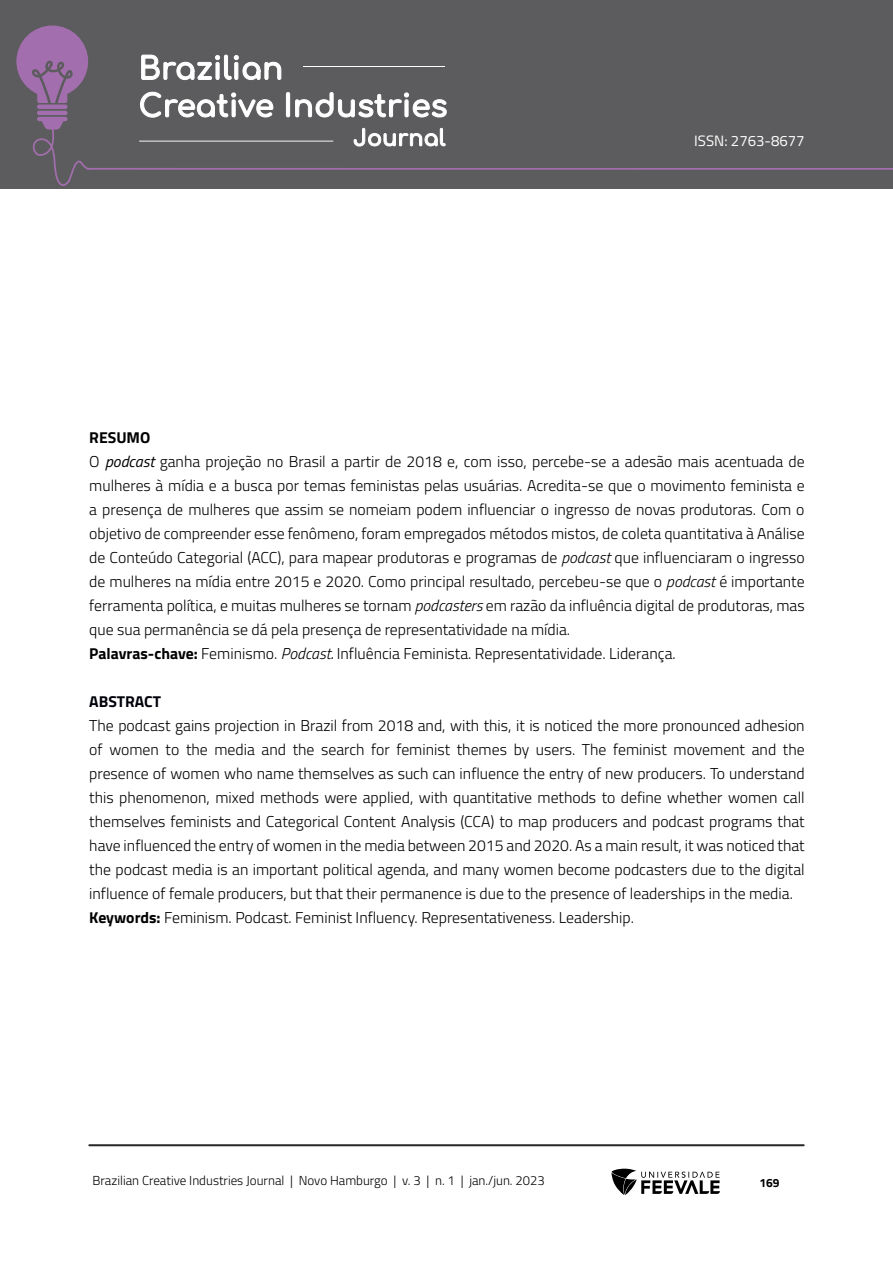
<style>
.page{position:relative;width:893px;height:1263px;background:#fff}
.page>*{position:absolute;margin:0;border:0;box-sizing:border-box;transform-origin:0 0}
.Resumo{font:300 15.75px/24px "Titillium Web";color:#000;text-align:justify}
.Resumo-2{font:700 15.75px "Titillium Web";color:#00000a}
.Resumo-3{font:700 15.75px "Titillium Web";color:#000}
.t1{font:15px "Titillium Web";color:#fff}
.t2{font:300 13.05px "Titillium Web";color:#000}
.t3{font:700 12px "Titillium Web";color:#000}
.s1{font-weight:400;font-style:italic}
.s2{font-style:italic}
.s3{font-weight:700}
</style>
<div class="page">
<div style="left:0;top:0;width:893px;height:188px;background:#5c5c5e"></div>
<hr style="left:37px;top:111px;width:30px;height:4px;background:#a36ead;border-radius:2px">
<svg style="left:37px;top:117px;width:30px;height:11px"></svg>
<hr style="left:37px;top:105px;width:30px;height:4px;background:#a36ead;border-radius:2px">
<svg style="left:16px;top:26px;width:72px;height:77px"></svg>
<svg style="left:32px;top:128px;width:861px;height:58px"></svg>
<hr style="left:89px;top:1144px;width:715px;height:2px;background:#282828">
<svg style="left:611px;top:1169px;width:109px;height:26px"></svg>
<svg style="left:141px;top:54px;width:141px;height:26px"></svg>
<svg style="left:140px;top:91px;width:134px;height:27px"></svg>
<svg style="left:285px;top:92px;width:162px;height:26px"></svg>
<svg style="left:353px;top:127px;width:93px;height:20px"></svg>
<hr style="left:303px;top:66px;width:142px;height:1px;background:#fff">
<hr style="left:139px;top:141px;width:194px;height:1px;background:#fff">
<p class="t1" style="left:694px;top:130px;width:112px">ISSN: 2763-8677</p>
<p class="Resumo-3" style="left:89px;top:426px;width:63px">RESUMO</p>
<p class="Resumo" style="left:89px;top:449px;width:717px">O <span class="s1">podcast</span> ganha projeção no Brasil a partir de 2018 e, com isso, percebe-se a adesão mais acentuada de mulheres à mídia e a busca por temas feministas pelas usuárias. Acredita-se que o movimento feminista e a presença de mulheres que assim se nomeiam podem influenciar o ingresso de novas produtoras. Com o objetivo de compreender esse fenômeno, foram empregados métodos mistos, de coleta quantitativa à Análise de Conteúdo Categorial (ACC), para mapear produtoras e programas de <span class="s2">podcast</span> que influenciaram o ingresso de mulheres na mídia entre 2015 e 2020. Como principal resultado, percebeu-se que o <span class="s2">podcast</span> é importante ferramenta política, e muitas mulheres se tornam <span class="s2">podcasters</span> em razão da influência digital de produtoras, mas que sua permanência se dá pela presença de representatividade na mídia.</p>
<p class="Resumo" style="left:89px;top:641px;width:588px"><span class="s3">Palavras-chave:</span> Feminismo. <span class="s2">Podcast</span><span class="s1">.</span> Influência Feminista. Representatividade. Liderança.</p>
<p class="Resumo-2" style="left:89px;top:690px;width:73px">ABSTRACT</p>
<p class="Resumo" style="left:89px;top:713px;width:717px">The podcast gains projection in Brazil from 2018 and, with this, it is noticed the more pronounced adhesion of women to the media and the search for feminist themes by users. The feminist movement and the presence of women who name themselves as such can influence the entry of new producers. To understand this phenomenon, mixed methods were applied, with quantitative methods to define whether women call themselves feminists and Categorical Content Analysis (CCA) to map producers and podcast programs that have influenced the entry of women in the media between 2015 and 2020. As a main result, it was noticed that the podcast media is an important political agenda, and many women become podcasters due to the digital influence of female producers, but that their permanence is due to the presence of leaderships in the media.</p>
<p class="Resumo" style="left:89px;top:905px;width:546px"><span class="s3">Keywords:</span> Feminism. Podcast. Feminist Influency. Representativeness. Leadership.</p>
<p class="t2" style="left:92px;top:1171px;width:454px">Brazilian Creative Industries Journal | Novo Hamburgo | v. 3 | n. 1 | jan./jun. 2023</p>
<p class="t3" style="left:759px;top:1174px;width:22px">169</p>
</div>
